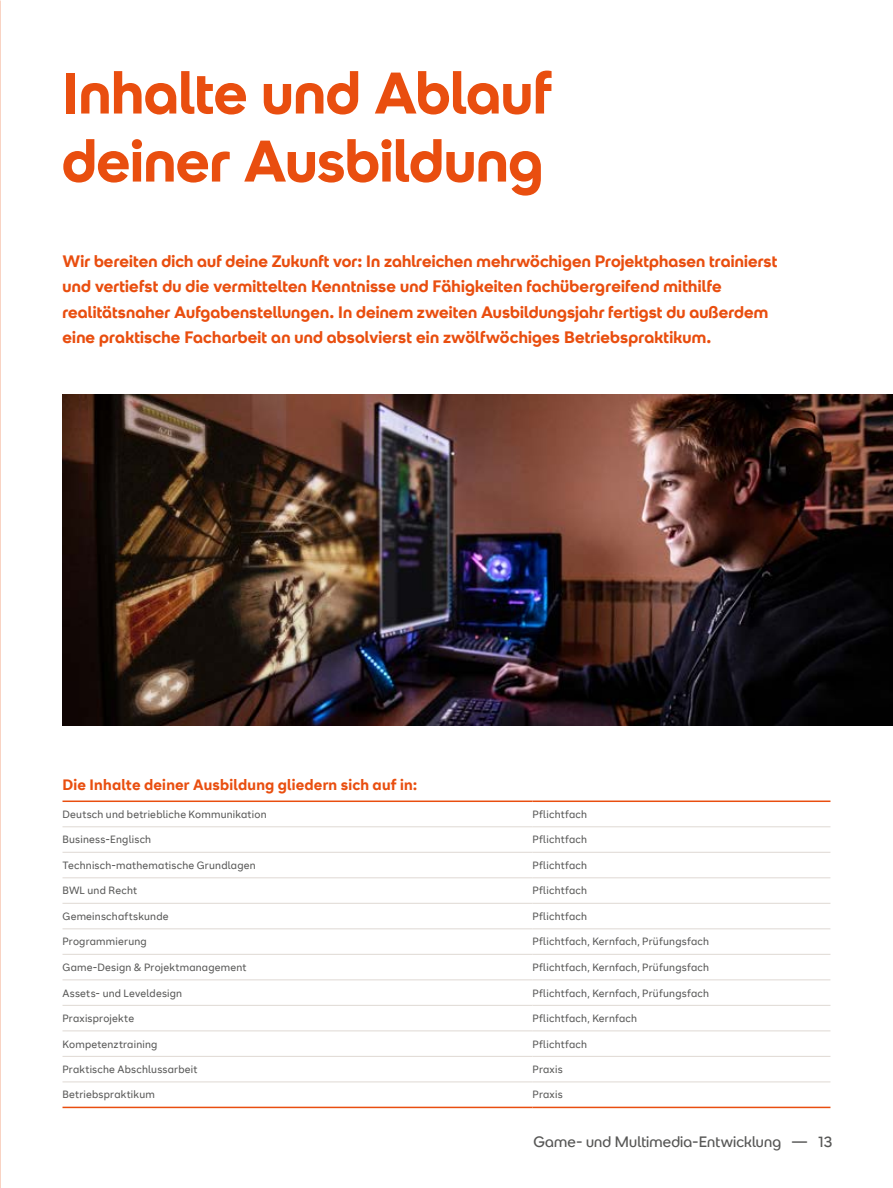
<style>
.page{position:relative;width:893px;height:1188px;background:#fff}
.page>*{position:absolute;margin:0;border:0;box-sizing:border-box;transform-origin:0 0}
.t1{font:700 58.5px/68.1px "SRH Headline";letter-spacing:-.005em;color:#e94e0f}
.t2{font:700 16.5px/25.5px "SRH Headline";letter-spacing:.01em;color:#e94e0f}
.t3{font:700 15px "SRH Text";letter-spacing:.015em;color:#e94e0f}
.t4{font:15px "SRH Headline";letter-spacing:.01em;color:#575756}
.t5{font:10.5px "SRH Text";letter-spacing:.02em;color:#575756}
</style>
<div class="page">
<svg style="left:0;top:649px;width:1px;height:539px"></svg>
<img style="left:63px;top:394px;width:830px;height:332px">
<hr style="left:63px;top:801px;width:470px;height:1px;background:#e94e0f">
<hr style="left:533px;top:801px;width:297px;height:1px;background:#e94e0f">
<hr style="left:63px;top:1107px;width:470px;height:1px;background:#e94e0f">
<hr style="left:533px;top:1107px;width:297px;height:1px;background:#e94e0f">
<hr style="left:63px;top:826px;width:470px;height:1px;background:#e1dbd6">
<hr style="left:533px;top:826px;width:297px;height:1px;background:#e1dbd6">
<hr style="left:63px;top:852px;width:470px;height:1px;background:#e1dbd6">
<hr style="left:533px;top:852px;width:297px;height:1px;background:#e1dbd6">
<hr style="left:63px;top:877px;width:470px;height:1px;background:#e1dbd6">
<hr style="left:533px;top:877px;width:297px;height:1px;background:#e1dbd6">
<hr style="left:63px;top:903px;width:470px;height:1px;background:#e1dbd6">
<hr style="left:533px;top:903px;width:297px;height:1px;background:#e1dbd6">
<hr style="left:63px;top:928px;width:470px;height:1px;background:#e1dbd6">
<hr style="left:63px;top:954px;width:470px;height:1px;background:#e1dbd6">
<hr style="left:63px;top:979px;width:470px;height:1px;background:#e1dbd6">
<hr style="left:63px;top:1005px;width:470px;height:1px;background:#e1dbd6">
<hr style="left:63px;top:1030px;width:470px;height:1px;background:#e1dbd6">
<hr style="left:63px;top:1056px;width:470px;height:1px;background:#e1dbd6">
<hr style="left:63px;top:1081px;width:470px;height:1px;background:#e1dbd6">
<hr style="left:533px;top:928px;width:297px;height:1px;background:#e1dbd6">
<hr style="left:533px;top:954px;width:297px;height:1px;background:#e1dbd6">
<hr style="left:533px;top:979px;width:297px;height:1px;background:#e1dbd6">
<hr style="left:533px;top:1005px;width:297px;height:1px;background:#e1dbd6">
<hr style="left:533px;top:1030px;width:297px;height:1px;background:#e1dbd6">
<hr style="left:533px;top:1056px;width:297px;height:1px;background:#e1dbd6">
<hr style="left:533px;top:1081px;width:297px;height:1px;background:#e1dbd6">
<h1 class="t1" style="left:62px;top:59px;width:491px">Inhalte und Ablauf deiner Ausbildung</h1>
<p class="t2" style="left:63px;top:248px;width:716px">Wir bereiten dich auf deine Zukunft vor: In zahlreichen mehrwöchigen Projektphasen trainierst und vertiefst du die vermittelten Kenntnisse und Fähigkeiten fachübergreifend mithilfe realitätsnaher Aufgabenstellungen. In deinem zweiten Ausbildungsjahr fertigst du außerdem eine praktische Facharbeit an und absolvierst ein zwölfwöchiges Betriebspraktikum.</p>
<h3 class="t3" style="left:63px;top:776px;width:357px">Die Inhalte deiner Ausbildung gliedern sich auf in:</h3>
<p class="t5" style="left:63px;top:808px;width:206px">Deutsch und betriebliche Kommunikation</p>
<p class="t5" style="left:533px;top:808px;width:56px">Pflichtfach</p>
<p class="t5" style="left:63px;top:834px;width:90px">Business-Englisch</p>
<p class="t5" style="left:533px;top:834px;width:56px">Pflichtfach</p>
<p class="t5" style="left:63px;top:859px;width:195px">Technisch-mathematische Grundlagen</p>
<p class="t5" style="left:533px;top:859px;width:56px">Pflichtfach</p>
<p class="t5" style="left:63px;top:885px;width:76px">BWL und Recht</p>
<p class="t5" style="left:533px;top:885px;width:56px">Pflichtfach</p>
<p class="t5" style="left:63px;top:910px;width:108px">Gemeinschaftskunde</p>
<p class="t5" style="left:533px;top:910px;width:56px">Pflichtfach</p>
<p class="t5" style="left:63px;top:936px;width:86px">Programmierung</p>
<p class="t5" style="left:533px;top:936px;width:178px">Pflichtfach, Kernfach, Prüfungsfach</p>
<p class="t5" style="left:63px;top:961px;width:186px">Game-Design &amp; Projektmanagement</p>
<p class="t5" style="left:533px;top:961px;width:178px">Pflichtfach, Kernfach, Prüfungsfach</p>
<p class="t5" style="left:63px;top:987px;width:121px">Assets- und Leveldesign</p>
<p class="t5" style="left:533px;top:987px;width:178px">Pflichtfach, Kernfach, Prüfungsfach</p>
<p class="t5" style="left:63px;top:1012px;width:73px">Praxisprojekte</p>
<p class="t5" style="left:533px;top:1012px;width:106px">Pflichtfach, Kernfach</p>
<p class="t5" style="left:63px;top:1038px;width:96px">Kompetenztraining</p>
<p class="t5" style="left:533px;top:1038px;width:56px">Pflichtfach</p>
<p class="t5" style="left:63px;top:1063px;width:137px">Praktische Abschlussarbeit</p>
<p class="t5" style="left:533px;top:1063px;width:32px">Praxis</p>
<p class="t5" style="left:63px;top:1089px;width:94px">Betriebspraktikum</p>
<p class="t5" style="left:533px;top:1089px;width:32px">Praxis</p>
<h3 class="t4" style="left:533px;top:1133px;width:301px">Game- und Multimedia-Entwicklung — 1313</h3>
</div>
